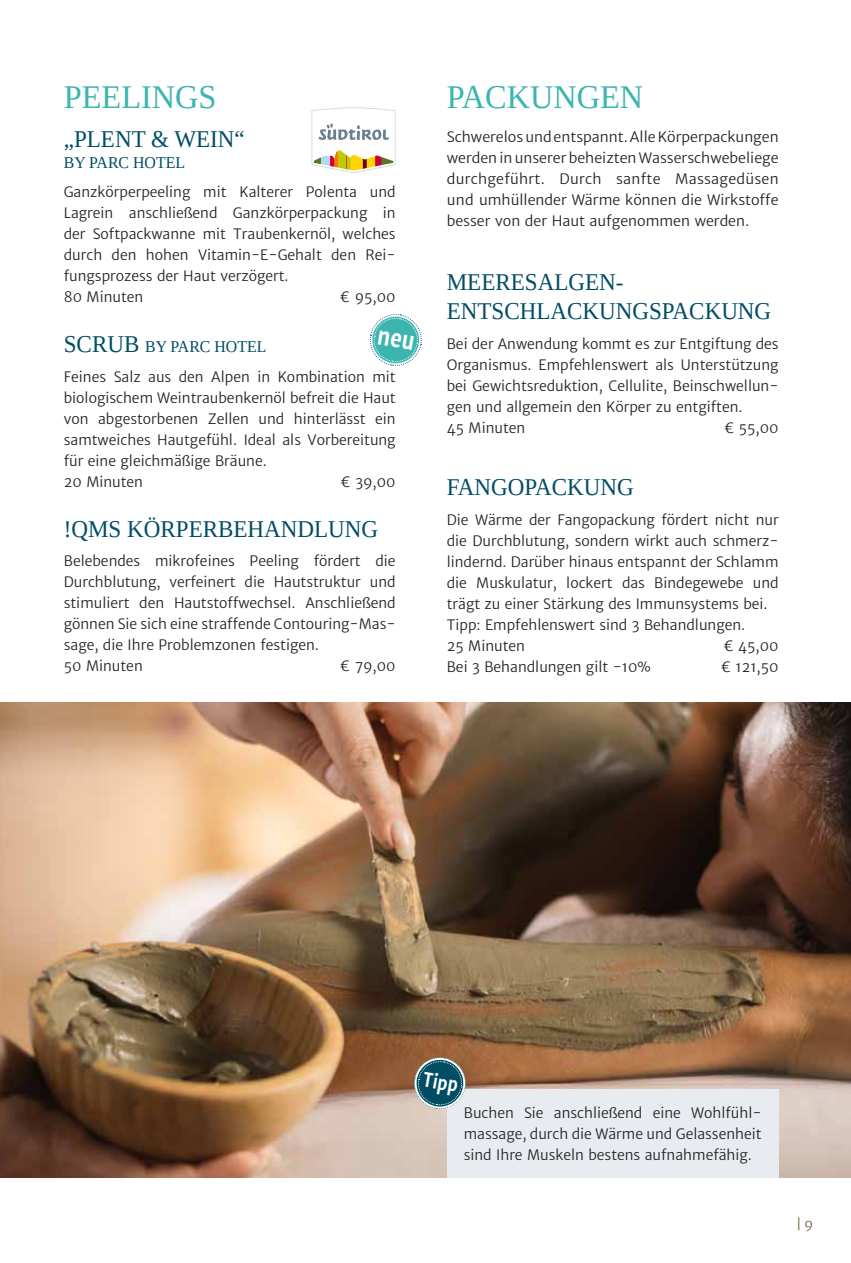
<style>
.page{position:relative;width:851px;height:1263px;background:#fff}
.page>*{position:absolute;margin:0;border:0;box-sizing:border-box;transform-origin:0 0}
.t1{font:33px "Tinos";color:#3db5af}
.t2{font:24px/28.8px "Tinos";color:#004d64;scale:.96 1}
.t3{font:700 19.5px "Merriweather Sans";color:#fff;scale:.8 1}
.t4{font:16.5px "Tinos";color:#004d64;scale:.96 1}
.t5{font:14.25px/21px "Merriweather Sans";color:#262327}
.t6{font:13.5px "Merriweather Sans";color:#75683b}
.s1{font-size:24px}
</style>
<div class="page">
<img style="left:0;top:702px;width:850px;height:476px">
<div style="left:446px;top:1089px;width:332px;height:89px;background:#e8ecf1"></div>
<svg style="left:412px;top:1056px;width:55px;height:55px;background:#597c81"></svg>
<svg style="left:311px;top:107px;width:84px;height:66px"></svg>
<svg style="left:369px;top:314px;width:53px;height:52px"></svg>
<h1 class="t1" style="left:64px;top:76px;width:154px">PEELINGS</h1>
<h2 class="t2" style="left:64px;top:124px;width:190px">„PLENT &amp; WEIN“</h2>
<p class="t4" style="left:64px;top:152px;width:128px">BY PARC HOTEL</p>
<p class="t5" style="left:64px;top:182px;width:333px">Ganzkörperpeeling mit Kalterer Polenta und Lagrein anschließend Ganzkörperpackung in der Softpackwanne mit Traubenkernöl, welches durch den hohen Vitamin-E-Gehalt den Rei&shy;fungsprozess der Haut verzögert.<br>80 Minuten</p>
<p class="t5" style="left:340px;top:287px;width:57px">€ 95,00</p>
<p class="t4" style="left:64px;top:336px;width:212px"><span class="s1">SCRUB</span> BY PARC HOTEL</p>
<p class="t5" style="left:64px;top:366px;width:333px">Feines Salz aus den Alpen in Kombination mit biologischem Weintraubenkernöl befreit die Haut von abgestorbenen Zellen und hinterlässt ein samtweiches Hautgefühl. Ideal als Vorbereitung für eine gleichmäßige Bräune.<br>20 Minuten</p>
<p class="t5" style="left:340px;top:471px;width:57px">€ 39,00</p>
<h2 class="t2" style="left:64px;top:514px;width:329px">!QMS KÖRPERBEHANDLUNG</h2>
<p class="t5" style="left:64px;top:551px;width:333px">Belebendes mikrofeines Peeling fördert die Durchblutung, verfeinert die Hautstruktur und stimuliert den Hautstoffwechsel. Anschließend gönnen Sie sich eine straffende Contouring-Mas&shy;sage, die Ihre Problemzonen festigen.<br>50 Minuten</p>
<p class="t5" style="left:340px;top:656px;width:57px">€ 79,00</p>
<h1 class="t1" style="left:446px;top:76px;width:198px">PACKUNGEN</h1>
<p class="t5" style="left:446px;top:126px;width:333px;text-align:justify">Schwerelos und entspannt. Alle Körperpackungen werden in unserer beheizten Wasserschwebeliege durchgeführt. Durch sanfte Massagedüsen und umhüllender Wärme können die Wirkstoffe besser von der Haut aufgenommen werden.</p>
<h2 class="t2" style="left:446px;top:268px;width:339px">MEERESALGEN-<br>ENTSCHLACKUNGSPACKUNG</h2>
<p class="t5" style="left:446px;top:333px;width:333px">Bei der Anwendung kommt es zur Entgiftung des Organismus. Empfehlenswert als Unterstützung bei Gewichtsreduktion, Cellulite, Beinschwellun&shy;gen und allgemein den Körper zu entgiften.<br>45 Minuten</p>
<p class="t5" style="left:724px;top:417px;width:56px">€ 55,00</p>
<h2 class="t2" style="left:446px;top:473px;width:196px">FANGOPACKUNG</h2>
<p class="t5" style="left:446px;top:509px;width:333px">Die Wärme der Fangopackung fördert nicht nur die Durchblutung, sondern wirkt auch schmerz&shy;lindernd. Darüber hinaus entspannt der Schlamm die Muskulatur, lockert das Bindegewebe und trägt zu einer Stärkung des Immunsystems bei.<br>Tipp: Empfehlenswert sind 3 Behandlungen.<br>25 Minuten</p>
<p class="t5" style="left:723px;top:635px;width:57px">€ 45,00</p>
<p class="t5" style="left:446px;top:656px;width:205px">Bei 3 Behandlungen gilt -10%</p>
<p class="t5" style="left:720px;top:656px;width:59px">€ 121,50</p>
<h3 class="t3" style="left:425px;top:1067px;width:45px;rotate:10deg">Tipp</h3>
<p class="t5" style="left:463px;top:1103px;width:299px;text-align:justify">Buchen Sie anschließend eine Wohlfühl&shy;massage, durch die Wärme und Gelassenheit sind Ihre Muskeln bestens aufnahmefähig.</p>
<p class="t6" style="left:796px;top:1216px;width:19px">|9</p>
</div>
